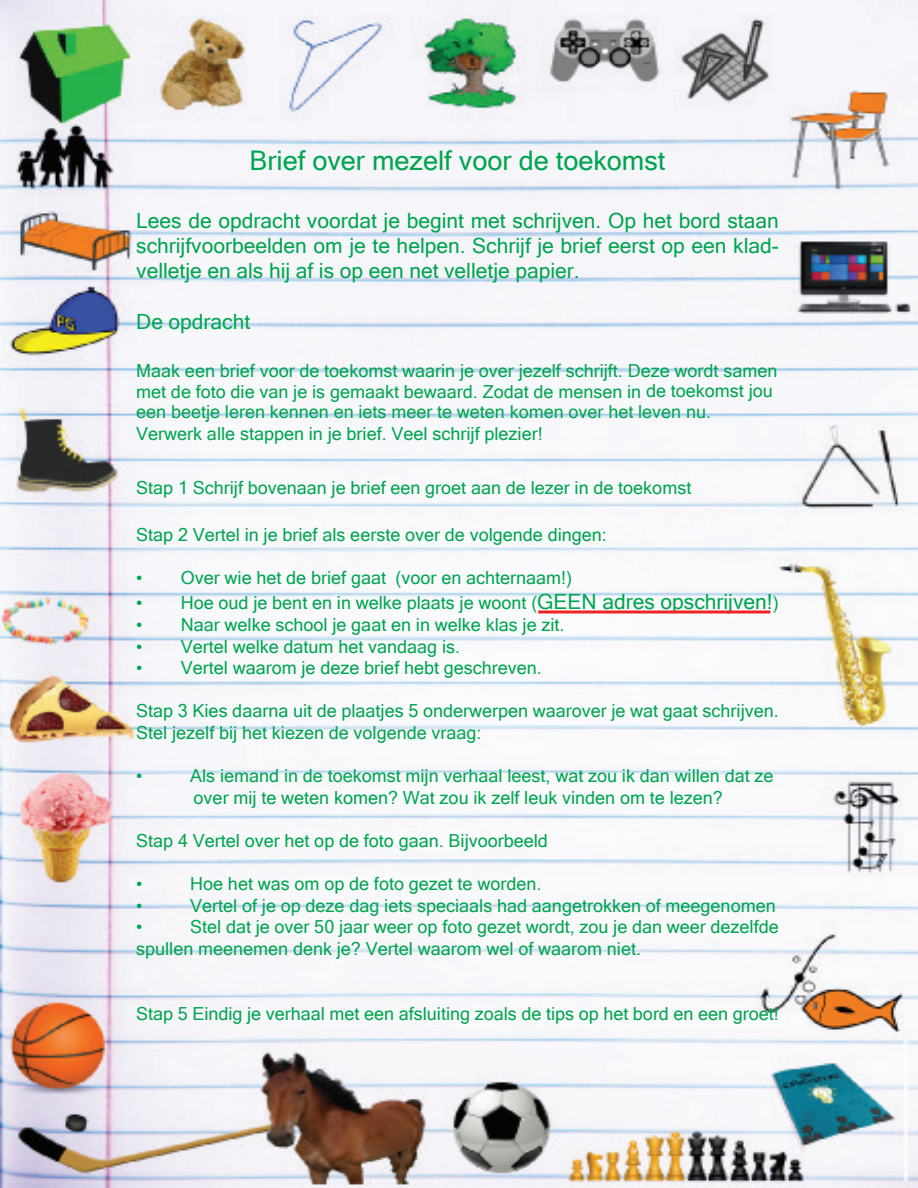
<style>
.page{position:relative;width:918px;height:1188px;background:#fff}
.page>*{position:absolute;margin:0;border:0;box-sizing:border-box;transform-origin:0 0}
.t1{font:27px "Microsoft Sans Serif";color:#00a54f}
.t2{font:21px/25.2px "Microsoft Sans Serif";color:#00a54f;text-align:justify}
.t3{font:18px/21.1px "Microsoft Sans Serif";color:#00a54f}
.s1{font-size:21px}
</style>
<div class="page">
<img style="left:0;top:0;width:918px;height:1188px">
<svg style="left:538px;top:610px;width:232px;height:4px"></svg>
<h1 class="t1" style="left:250px;top:145px;width:417px">Brief over mezelf voor de toekomst</h1>
<p class="t2" style="left:136px;top:208px;width:644px">Lees de opdracht voordat je begint met schrijven. Op het bord staan schrijfvoorbeelden om je te helpen. Schrijf je brief eerst op een klad&shy;velletje en als hij af is op een net velletje papier.</p>
<p class="t2" style="left:136px;top:308px;width:116px">De opdracht</p>
<p class="t3" style="left:136px;top:360px;width:643px">Maak een brief voor de toekomst waarin je over jezelf schrijft. Deze wordt samen met de foto die van je is gemaakt bewaard. Zodat de mensen in de toekomst jou een beetje leren kennen en iets meer te weten komen over het leven nu.<br>Verwerk alle stappen in je brief. Veel schrijf plezier!</p>
<p class="t3" style="left:136px;top:477px;width:557px">Stap 1 Schrijf bovenaan je brief een groet aan de lezer in de toekomst</p>
<p class="t3" style="left:136px;top:524px;width:472px">Stap 2 Vertel in je brief als eerste over de volgende dingen:</p>
<p class="t3" style="left:136px;top:567px;width:438px">• Over wie het de brief gaat (voor en achternaam!)</p>
<p class="t3" style="left:136px;top:592px;width:644px">• Hoe oud je bent en in welke plaats je woont (<span class="s1">GEEN adres opschrijven!</span>)</p>
<p class="t3" style="left:136px;top:614px;width:430px">• Naar welke school je gaat en in welke klas je zit.</p>
<p class="t3" style="left:136px;top:636px;width:325px">• Vertel welke datum het vandaag is.</p>
<p class="t3" style="left:136px;top:657px;width:407px">• Vertel waarom je deze brief hebt geschreven.</p>
<p class="t3" style="left:136px;top:700px;width:644px;line-height:21.6px">Stap 3 Kies daarna uit de plaatjes 5 onderwerpen waarover je wat gaat schrijven.<br>Stel jezelf bij het kiezen de volgende vraag:</p>
<p class="t3" style="left:136px;top:765px;width:8px">•</p>
<p class="t3" style="left:190px;top:765px;width:585px;line-height:21.6px">Als iemand in de toekomst mijn verhaal leest, wat zou ik dan willen dat ze over mij te weten komen? Wat zou ik zelf leuk vinden om te lezen?</p>
<p class="t3" style="left:136px;top:830px;width:413px">Stap 4 Vertel over het op de foto gaan. Bijvoorbeeld</p>
<p class="t3" style="left:136px;top:873px;width:8px">•</p>
<p class="t3" style="left:190px;top:873px;width:353px">Hoe het was om op de foto gezet te worden.</p>
<p class="t3" style="left:136px;top:895px;width:8px">•</p>
<p class="t3" style="left:190px;top:895px;width:587px">Vertel of je op deze dag iets speciaals had aangetrokken of meegenomen</p>
<p class="t3" style="left:136px;top:916px;width:8px">•</p>
<p class="t3" style="left:136px;top:916px;width:644px;line-height:21.6px;text-indent:54px">Stel dat je over 50 jaar weer op foto gezet wordt, zou je dan weer dezelfde spullen meenemen denk je? Vertel waarom wel of waarom niet.</p>
<p class="t3" style="left:136px;top:1003px;width:644px">Stap 5 Eindig je verhaal met een afsluiting zoals de tips op het bord en een groet!</p>
</div>
